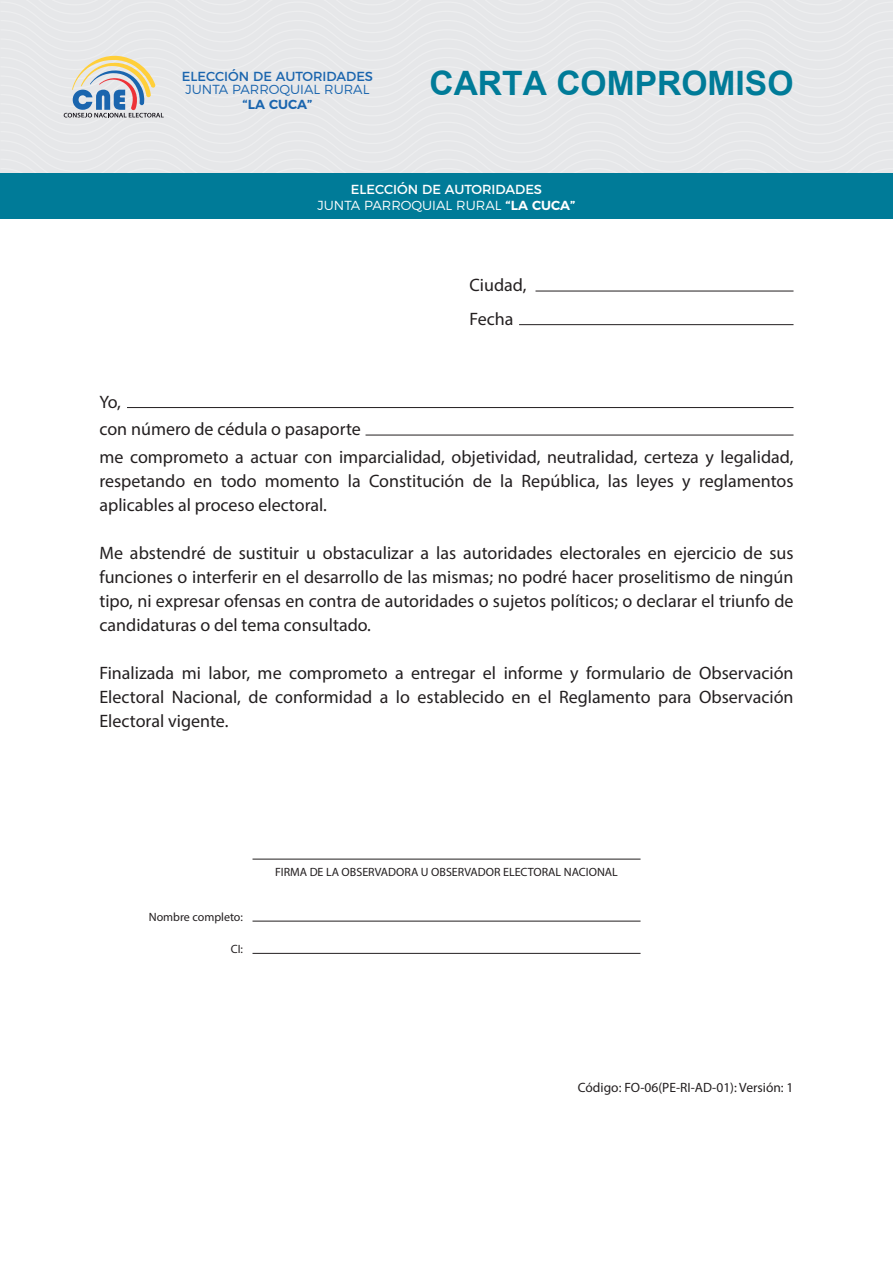
<style>
.page{position:relative;width:893px;height:1263px;background:#fff}
.page>*{position:absolute;margin:0;border:0;box-sizing:border-box;transform-origin:0 0}
.t1{font:700 33.6px "Arial";color:#007b98}
.t2{font:18px/24px "Myriad Pro";color:#231f20}
.t3{font:13.5px "Myriad Pro";color:#231f20}
.t4{font:13.2px/15.8px "Montserrat";color:#fff;text-align:center}
.t5{font:13.2px "Montserrat";color:#1a65ae}
.t6{font:300 13.2px "Montserrat";color:#1a65ae}
.t7{font:600 13.2px "Montserrat";color:#1a65ae}
.t8{font:12px "Myriad Pro";color:#231f20}
.s1{font-weight:300}
.s2{font-weight:600}
</style>
<div class="page">
<div style="left:1px;top:173px;width:892px;height:46px;background:#007b98"></div>
<div style="left:0;top:0;width:893px;height:173px;background:#e6e7e9"></div>
<hr style="left:253px;top:859px;width:388px;height:1px;background:#231f20">
<hr style="left:253px;top:921px;width:388px;height:1px;background:#231f20">
<hr style="left:253px;top:953px;width:388px;height:1px;background:#231f20">
<hr style="left:127px;top:407px;width:666px;height:1px;background:#231f20">
<hr style="left:535px;top:291px;width:258px;height:1px;background:#231f20">
<hr style="left:519px;top:324px;width:274px;height:1px;background:#231f20">
<hr style="left:365px;top:435px;width:428px;height:1px;background:#231f20">
<p class="t5" style="left:182px;top:65px;width:193px">ELECCIÓN DE AUTORIDADES</p>
<p class="t6" style="left:185px;top:79px;width:186px">JUNTA PARROQUIAL RURAL</p>
<p class="t7" style="left:243px;top:94px;width:71px">“LA CUCA”</p>
<h1 class="t1" style="left:429px;top:61px;width:366px">CARTA COMPROMISO</h1>
<p class="t4" style="left:318px;top:180px;width:259px">ELECCIÓN DE AUTORIDADES<br><span class="s1">JUNTA PARROQUIAL RURAL</span> <span class="s2">“LA CUCA”</span></p>
<p class="t2" style="left:469px;top:268px;width:59px;line-height:33.6px">Ciudad,<br>Fecha</p>
<p class="t2" style="left:99px;top:387px;width:696px;line-height:27.5px">Yo,<br>con número de cédula o pasaporte<br>me comprometo a actuar con imparcialidad, objetividad, neutralidad, certeza y legalidad,</p>
<p class="t2" style="left:99px;top:468px;width:696px">respetando en todo momento la Constitución de la República, las leyes y reglamentos aplicables al proceso electoral.</p>
<p class="t2" style="left:99px;top:540px;width:696px;text-align:justify">Me abstendré de sustituir u obstaculizar a las autoridades electorales en ejercicio de sus funciones o interferir en el desarrollo de las mismas; no podré hacer proselitismo de ningún tipo, ni expresar ofensas en contra de autoridades o sujetos políticos; o declarar el triunfo de candidaturas o del tema consultado.</p>
<p class="t2" style="left:99px;top:660px;width:696px;text-align:justify">Finalizada mi labor, me comprometo a entregar el informe y formulario de Observación Electoral Nacional, de conformidad a lo establecido en el Reglamento para Observación Electoral vigente.</p>
<p class="t8" style="left:149px;top:910px;width:96px">Nombre completo:</p>
<p class="t8" style="left:231px;top:941px;width:14px">CI:</p>
<p class="t8" style="left:275px;top:864px;width:344px">FIRMA DE LA OBSERVADORA U OBSERVADOR ELECTORAL NACIONAL</p>
<p class="t3" style="left:578px;top:1079px;width:217px">Código: FO-06(PE-RI-AD-01): Versión: 1</p>
</div>
